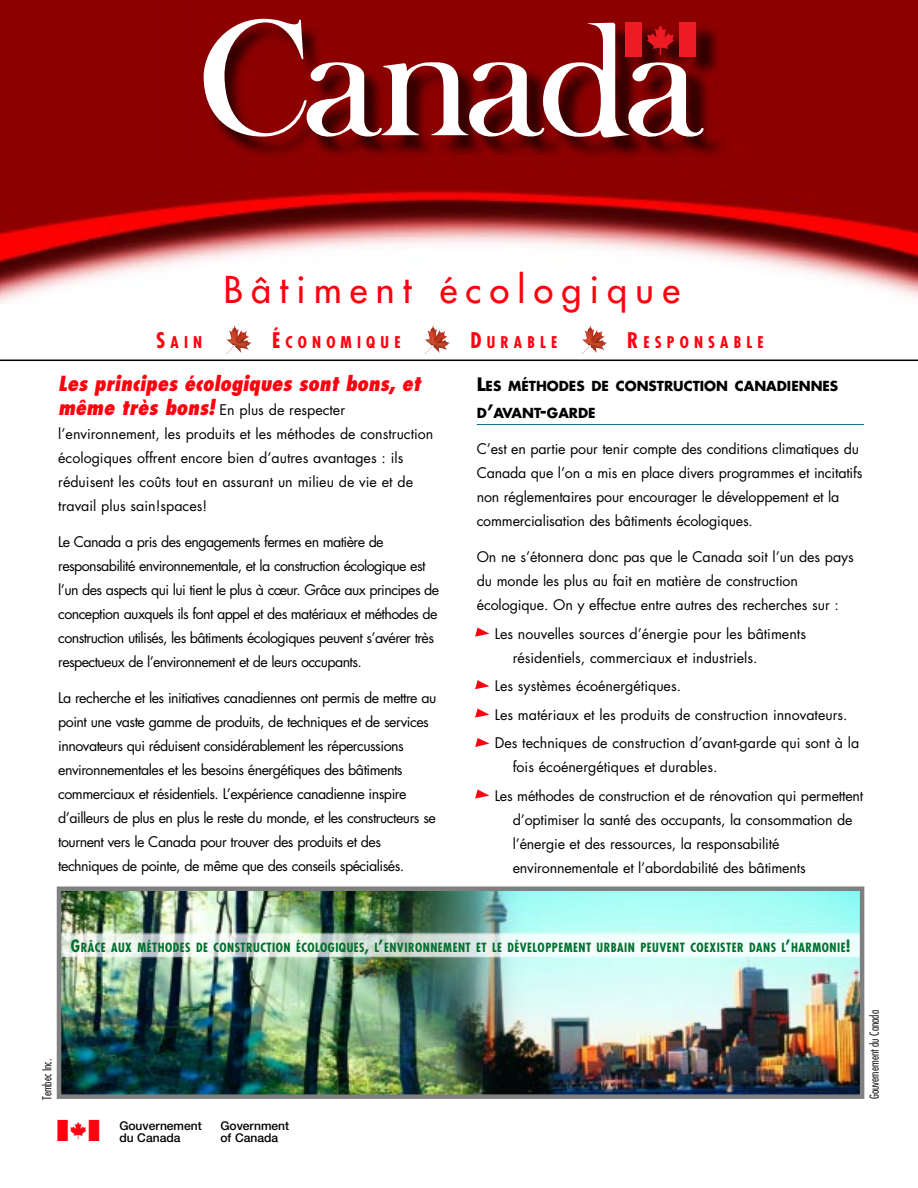
<style>
.page{position:relative;width:918px;height:1188px;background:#fff}
.page>*{position:absolute;margin:0;border:0;box-sizing:border-box;transform-origin:0 0}
.t1{font:36px "Futura";letter-spacing:.23em;color:#ff000f}
.t2{font:31.65px "Military Patriotic P02";color:#ff000f}
.t3{font:italic 800 condensed 20.25px "Futura";color:#ff000f}
.t4{font:700 condensed 15.75px "Futura";letter-spacing:.325em;color:#ff000f}
.t5{font:14.25px/24px "Futura";letter-spacing:-.01em;color:#000}
.t6{font:14.25px/24px "Futura";letter-spacing:-.035em;color:#000}
.t7{font:14.25px/24px "Futura";letter-spacing:-.045em;color:#000}
.t8{font:700 13.5px/27px "Futura";color:#000}
.t9{font:700 condensed 12.3px "Futura";letter-spacing:.04em;color:#01702e}
.t10{font:500 12px/12px "Helvetica Neue";color:#000}
.t11{font:300 condensed 12px "Futura";color:#000}
.s1{font-size:21px}
.s2{font-weight:800;font-style:italic;font-stretch:condensed;font-size:20.25px;color:#ff000f}
.s3{font-size:18px}
.s4{font-size:16.5px}
</style>
<div class="page">
<img style="left:0;top:0;width:918px;height:304px">
<svg style="left:145px;top:0;width:583px;height:184px;background:#922323"></svg>
<img style="left:226px;top:325px;width:26px;height:29px">
<img style="left:425px;top:325px;width:25px;height:29px">
<img style="left:582px;top:325px;width:26px;height:29px">
<hr style="left:0;top:360px;width:918px;height:1px;background:#000">
<hr style="left:477px;top:424px;width:387px;height:1px;background:#056b88">
<svg style="left:475px;top:628px;width:14px;height:9px"></svg>
<svg style="left:475px;top:680px;width:14px;height:9px"></svg>
<svg style="left:475px;top:709px;width:14px;height:9px"></svg>
<svg style="left:475px;top:738px;width:14px;height:9px"></svg>
<svg style="left:475px;top:789px;width:14px;height:10px"></svg>
<img style="left:62px;top:891px;width:797px;height:203px">
<div style="left:57px;top:886px;width:807px;height:213px;border:4px solid #808080"></div>
<h1 class="t1" style="left:224px;top:272px;width:458px">Bâtiment écologique</h1>
<p class="t4" style="left:156px;top:335px;width:48px"><span class="s1">S</span>AIN</p>
<p class="t4" style="left:272px;top:335px;width:130px"><span class="s1">É</span>CONOMIQUE</p>
<p class="t4" style="left:470px;top:335px;width:88px"><span class="s1">D</span>URABLE</p>
<p class="t4" style="left:627px;top:335px;width:138px"><span class="s1">R</span>ESPONSABLE</p>
<h3 class="t3" style="left:58px;top:375px;width:364px">Les principes écologiques sont bons, et</h3>
<p class="t5" style="left:58px;top:399px;width:377px"><span class="s2">même très bons!</span> En plus de respecter l’environnement, les produits et les méthodes de construction écologiques offrent encore bien d’autres avantages : ils réduisent les coûts tout en assurant un milieu de vie et de travail plus sain!spaces!</p>
<p class="t7" style="left:58px;top:531px;width:383px">Le Canada a pris des engagements fermes en matière de responsabilité environnementale, et la construction écologique est l’un des aspects qui lui tient le plus à cœur. Grâce aux principes de conception auxquels ils font appel et des matériaux et méthodes de construction utilisés, les bâtiments écologiques peuvent s’avérer très respectueux de l’environnement et de leurs occupants.</p>
<p class="t6" style="left:58px;top:687px;width:380px">La recherche et les initiatives canadiennes ont permis de mettre au point une vaste gamme de produits, de techniques et de services innovateurs qui réduisent considérablement les répercussions environnementales et les besoins énergétiques des bâtiments commerciaux et résidentiels. L’expérience canadienne inspire d’ailleurs de plus en plus le reste du monde, et les constructeurs se tournent vers le Canada pour trouver des produits et des techniques de pointe, de même que des conseils spécialisés.</p>
<p class="t8" style="left:477px;top:374px;width:363px"><span class="s3">L</span>ES MÉTHODES DE CONSTRUCTION CANADIENNES<br>D<span class="s3">’</span>AVANT<span class="s3">-</span>GARDE</p>
<p class="t5" style="left:477px;top:438px;width:387px">C’est en partie pour tenir compte des conditions climatiques du Canada que l’on a mis en place divers programmes et incitatifs non réglementaires pour encourager le développement et la commercialisation des bâtiments écologiques.</p>
<p class="t5" style="left:477px;top:546px;width:379px">On ne s’étonnera donc pas que le Canada soit l’un des pays du monde les plus au fait en matière de construction écologique. On y effectue entre autres des recherches sur :</p>
<p class="t5" style="left:513px;top:623px;width:295px;text-indent:-18px">Les nouvelles sources d’énergie pour les bâtiments résidentiels, commerciaux et industriels.</p>
<p class="t5" style="left:495px;top:673px;width:366px;line-height:28.5px">Les systèmes écoénergétiques.<br>Les matériaux et les produits de construction innovateurs.<br>Des techniques de construction d’avant-garde qui sont à la</p>
<p class="t5" style="left:495px;top:754px;width:370px;line-height:28.5px;text-indent:18px">fois écoénergétiques et durables.<br>Les méthodes de construction et de rénovation qui permettent</p>
<p class="t5" style="left:513px;top:809px;width:341px">d’optimiser la santé des occupants, la consommation de l’énergie et des ressources, la responsabilité environnementale et l’abordabilité des bâtiments</p>
<p class="t9" style="left:71px;top:942px;width:781px"><span class="s4">G</span>RÂCE AUX MÉTHODES DE CONSTRUCTION ÉCOLOGIQUES<span class="s4">,</span> L<span class="s4">’</span>ENVIRONNEMENT ET LE DÉVELOPPEMENT URBAIN PEUVENT COEXISTER DANS L<span class="s4">’</span>HARMONIE<span class="s4">!</span></p>
<p class="t11" style="left:42px;top:1100px;width:42px;rotate:-90deg">Tembec Inc.</p>
<h2 class="t2" style="left:58px;top:1115px;width:43px">u</h2>
<p class="t10" style="left:220px;top:1120px;width:70px">Government of Canada</p>
<p class="t10" style="left:119px;top:1120px;width:84px">Gouvernement du Canada</p>
<p class="t11" style="left:869px;top:1099px;width:91px;rotate:-90deg">Gouvernement du Canada</p>
</div>
